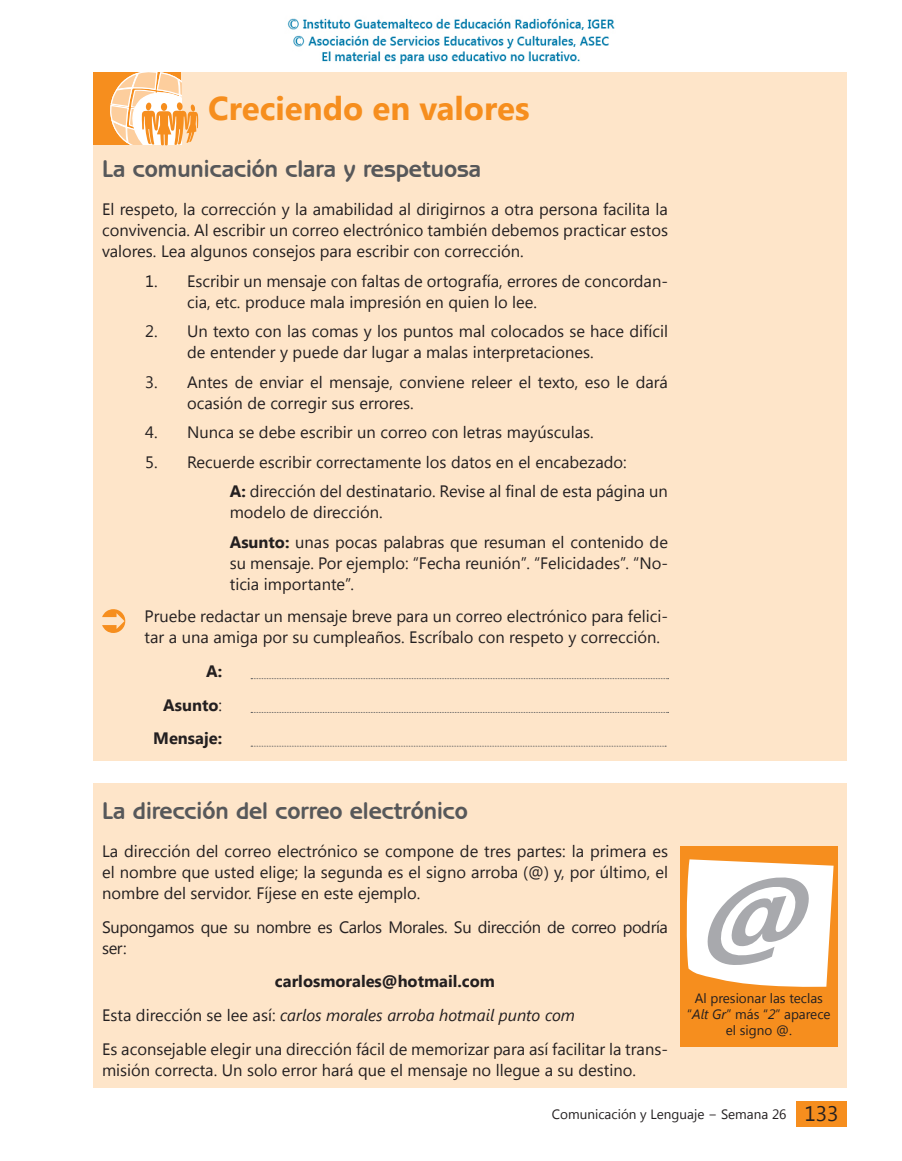
<style>
.page{position:relative;width:902px;height:1161px;background:#fff}
.page>*{position:absolute;margin:0;border:0;box-sizing:border-box;transform-origin:0 0}
.secciones{font:700 33px "Segoe UI";color:#f68e1e}
.Título_Autor{font:700 24px "Benguiat Gothic IT Cby BT";color:#57585a}
.lista2{font:16.5px/21px "Segoe UI";color:#231f20}
.párrafo{font:16.5px/21px "Segoe UI";color:#231f20;text-align:justify}
.ejercicio{font:16.5px/21px "Segoe UI";color:#231f20}
.párrafo-2{font:16.5px/21px "Segoe UI";letter-spacing:-.025em;color:#231f20}
.párrafo-3{font:italic 16.5px "Segoe UI";color:#231f20}
.párrafo-4{font:700 16.5px "Segoe UI";color:#231f20}
.lista2-2{font:700 16.5px "Segoe UI";color:#231f20}
.párrafo-5{font:13.5px/16.2px "Segoe UI";color:#231f20;text-align:center}
.s1{font-weight:700}
.s2{font-weight:400}
.s3{font-style:normal}
.s4{font-style:italic}
.s5{font-size:21px}
</style>
<div class="page">
<div style="left:94px;top:72px;width:752px;height:689px;background:#fee5c9"></div>
<div style="left:94px;top:783px;width:752px;height:305px;background:#fee5c9"></div>
<svg style="left:102px;top:609px;width:23px;height:24px"></svg>
<svg style="left:251px;top:678px;width:417px;height:1px"></svg>
<svg style="left:251px;top:712px;width:417px;height:1px"></svg>
<svg style="left:251px;top:746px;width:415px;height:1px"></svg>
<div style="left:680px;top:846px;width:157px;height:201px;background:#f68e1e"></div>
<svg style="left:686px;top:859px;width:147px;height:128px;background:#ece3d9"></svg>
<div style="left:796px;top:1101px;width:50px;height:25px;background:#f68e1e"></div>
<div style="left:94px;top:72px;width:87px;height:73px;background:#f68e1e"></div>
<svg style="left:110px;top:72px;width:88px;height:73px"></svg>
<img style="left:287px;top:18px;width:328px;height:47px">
<p class="secciones" style="left:208px;top:85px;width:323px">Creciendo en valores</p>
<p class="Título_Autor" style="left:102px;top:154px;width:380px">La comunicación clara y respetuosa</p>
<p class="párrafo" style="left:102px;top:198px;width:567px">El respeto, la corrección y la amabilidad al dirigirnos a otra persona facilita la convivencia. Al escribir un correo electrónico también debemos practicar estos valores. Lea algunos consejos para escribir con corrección.</p>
<p class="lista2" style="left:187px;top:269px;width:482px;text-indent:-42px">1. Escribir un mensaje con faltas de ortografía, errores de concordan&shy;cia, etc. produce mala impresión en quien lo lee.</p>
<p class="lista2" style="left:187px;top:320px;width:482px;text-indent:-42px">2. Un texto con las comas y los puntos mal colocados se hace difícil de entender y puede dar lugar a malas interpretaciones.</p>
<p class="lista2" style="left:187px;top:370px;width:482px;text-indent:-42px">3. Antes de enviar el mensaje, conviene releer el texto, eso le dará ocasión de corregir sus errores.</p>
<p class="lista2" style="left:145px;top:421px;width:450px">4. Nunca se debe escribir un correo con letras mayúsculas.</p>
<p class="lista2" style="left:145px;top:450px;width:483px">5. Recuerde escribir correctamente los datos en el encabezado:</p>
<p class="lista2" style="left:230px;top:480px;width:439px"><span class="s1">A:</span> dirección del destinatario. Revise al final de esta página un modelo de dirección.</p>
<p class="lista2" style="left:230px;top:530px;width:439px;text-align:justify"><span class="s1">Asunto:</span> unas pocas palabras que resuman el contenido de su mensaje. Por ejemplo: “Fecha reunión”. “Felicidades”. “No&shy;ticia importante”.</p>
<p class="ejercicio" style="left:145px;top:605px;width:525px">Pruebe redactar un mensaje breve para un correo electrónico para felici&shy;tar a una amiga por su cumpleaños. Escríbalo con respeto y corrección.</p>
<p class="lista2-2" style="left:206px;top:659px;width:18px">A:</p>
<p class="lista2-2" style="left:163px;top:693px;width:60px">Asunto<span class="s2">:</span></p>
<p class="lista2-2" style="left:153px;top:727px;width:70px">Mensaje:</p>
<p class="Título_Autor" style="left:102px;top:796px;width:367px">La dirección del correo electrónico</p>
<p class="párrafo" style="left:102px;top:840px;width:567px">La dirección del correo electrónico se compone de tres partes: la primera es el nombre que usted elige; la segunda es el signo arroba (@) y, por último, el nombre del servidor. Fíjese en este ejemplo.</p>
<p class="párrafo-2" style="left:102px;top:915px;width:567px">Supongamos que su nombre es Carlos Morales. Su dirección de correo podría ser:</p>
<p class="párrafo-4" style="left:275px;top:970px;width:222px">carlosmorales@hotmail.com</p>
<p class="párrafo-3" style="left:102px;top:1004px;width:474px"><span class="s3">Esta dirección se lee así:</span> carlos morales arroba hotmail punto com</p>
<p class="párrafo" style="left:102px;top:1038px;width:567px">Es aconsejable elegir una dirección fácil de memorizar para así facilitar la trans&shy;misión correcta. Un solo error hará que el mensaje no llegue a su destino.</p>
<p class="párrafo-5" style="left:687px;top:989px;width:145px">Al presionar las teclas “<span class="s4">Alt Gr</span>” más “<span class="s4">2</span>” aparece el signo @.</p>
<p class="párrafo-5" style="left:552px;top:1105px;width:288px">Comunicación y Lenguaje − Semana 26 <span class="s5">133</span></p>
</div>
